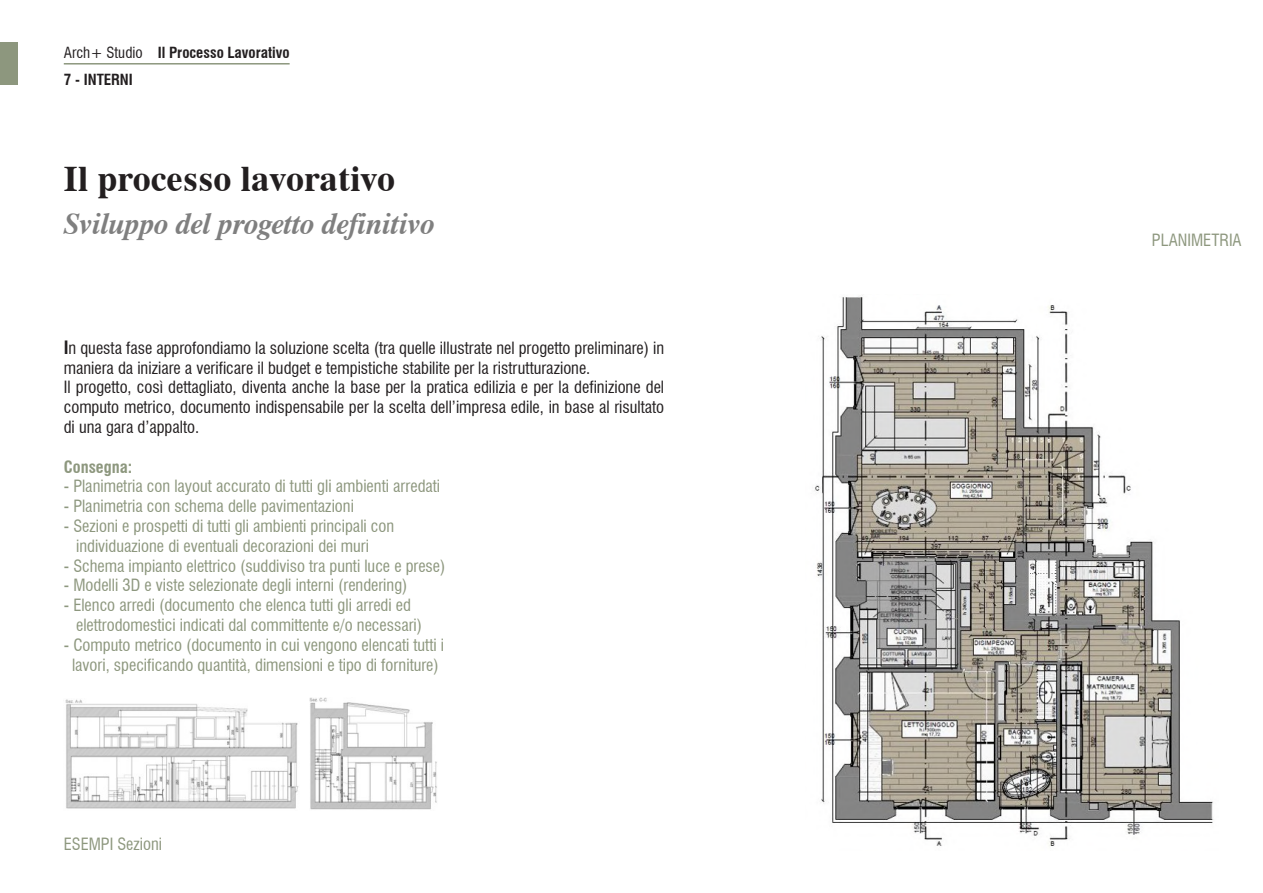
<style>
.page{position:relative;width:1263px;height:893px;background:#fff}
.page>*{position:absolute;margin:0;border:0;box-sizing:border-box;transform-origin:0 0}
.t1{font:700 36px "Dutch 801 BT";color:#231f20}
.t2{font:italic 700 30px "Dutch 801 BT";color:#7f7f7f}
.t3{font:condensed 16.5px "Swiss 721 BT";color:#8d977e}
.t4{font:condensed 16.5px/19.8px "Swiss 721 BT";color:#231f20}
.t5{font:700 condensed 16.5px "Swiss 721 BT";color:#8d977e}
.t6{font:700 condensed 15px/26.5px "Swiss 721 BT";color:#231f20}
.s1{font-weight:400}
.s2{font-weight:700;font-size:18px}
</style>
<div class="page">
<div style="left:0;top:43px;width:17px;height:42px;background:#8d977e"></div>
<hr style="left:64px;top:63px;width:226px;height:2px;background:#8d977e">
<img style="left:65px;top:699px;width:234px;height:110px">
<img style="left:309px;top:698px;width:128px;height:112px">
<img style="left:814px;top:295px;width:400px;height:551px">
<p class="t6" style="left:64px;top:40px;width:227px"><span class="s1">Arch+ Studio</span> Il Processo Lavorativo<br>7 - INTERNI</p>
<h1 class="t1" style="left:64px;top:157px;width:333px">Il processo lavorativo</h1>
<p class="t2" style="left:64px;top:205px;width:373px">Sviluppo del progetto definitivo</p>
<p class="t4" style="left:64px;top:338px;width:602px"><span class="s2">I</span>n questa fase approfondiamo la soluzione scelta (tra quelle illustrate nel progetto preliminare) in maniera da iniziare a verificare il budget e tempistiche stabilite per la ristrutturazione.</p>
<p class="t4" style="left:64px;top:378px;width:602px;text-align:justify">Il progetto, così dettagliato, diventa anche la base per la pratica edilizia e per la definizione del computo metrico, documento indispensabile per la scelta dell’impresa edile, in base al risultato di una gara d’appalto.</p>
<p class="t5" style="left:64px;top:457px;width:70px">Consegna:</p>
<p class="t3" style="left:64px;top:477px;width:378px">- Planimetria con layout accurato di tutti gli ambienti arredati</p>
<p class="t3" style="left:64px;top:496px;width:292px">- Planimetria con schema delle pavimentazioni</p>
<p class="t3" style="left:64px;top:516px;width:332px">- Sezioni e prospetti di tutti gli ambienti principali con</p>
<p class="t3" style="left:76px;top:536px;width:294px">individuazione di eventuali decorazioni dei muri</p>
<p class="t3" style="left:64px;top:556px;width:383px">- Schema impianto elettrico (suddiviso tra punti luce e prese)</p>
<p class="t3" style="left:64px;top:576px;width:345px">- Modelli 3D e viste selezionate degli interni (rendering)</p>
<p class="t3" style="left:64px;top:595px;width:349px">- Elenco arredi (documento che elenca tutti gli arredi ed</p>
<p class="t3" style="left:76px;top:615px;width:347px">elettrodomestici indicati dal committente e/o necessari)</p>
<p class="t3" style="left:64px;top:635px;width:382px">- Computo metrico (documento in cui vengono elencati tutti i</p>
<p class="t3" style="left:72px;top:655px;width:368px">lavori, specificando quantità, dimensioni e tipo di forniture)</p>
<p class="t3" style="left:64px;top:835px;width:100px">ESEMPI Sezioni</p>
<p class="t3" style="left:1152px;top:231px;width:91px">PLANIMETRIA</p>
</div>
